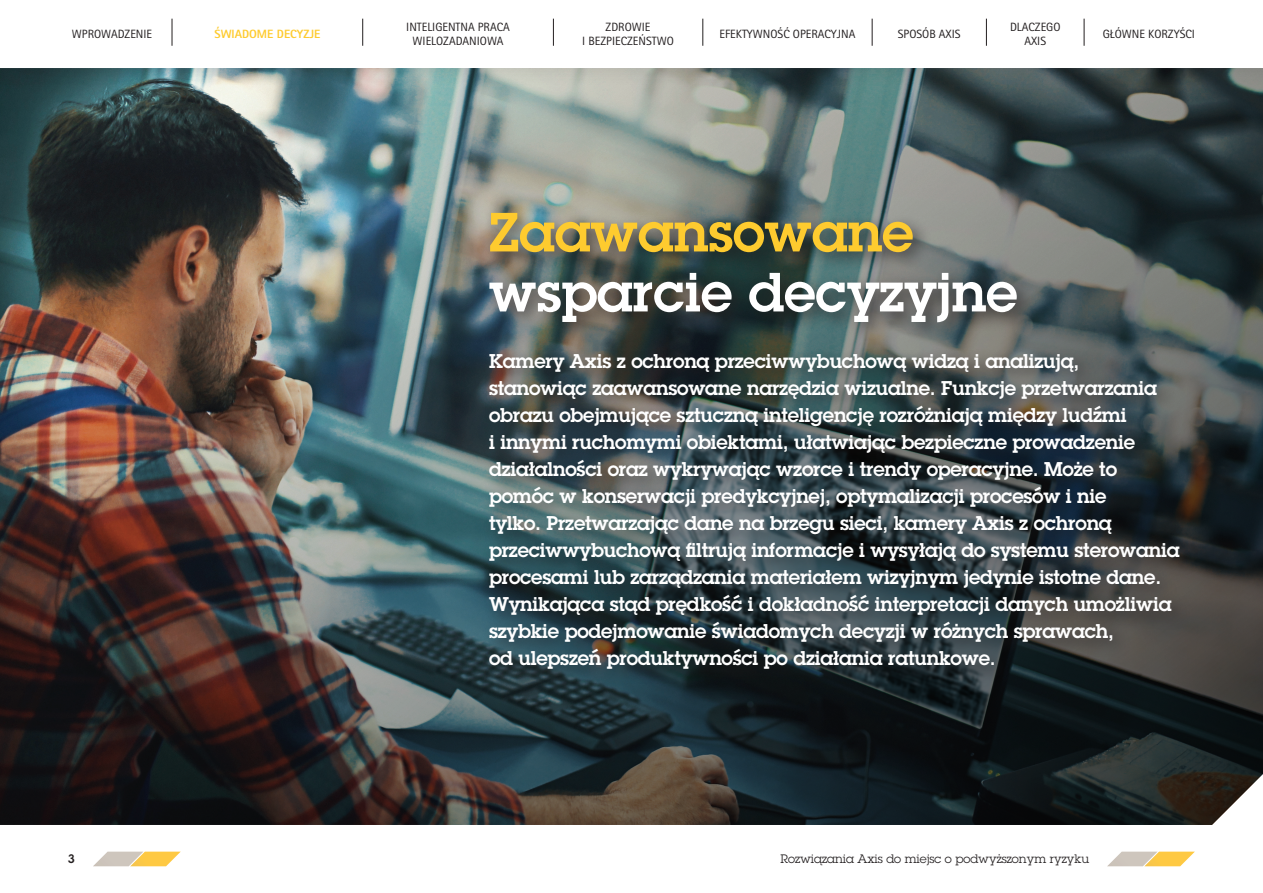
<style>
.page{position:relative;width:1263px;height:893px;background:#fff}
.page>*{position:absolute;margin:0;border:0;box-sizing:border-box;transform-origin:0 0}
.t1{font:600 54px/60px "Lubalin Graph ECG";color:#fff}
.t2{font:600 19.5px/27px "Lubalin Graph ECG";letter-spacing:-.01em;color:#fff}
.t3{font:12px/14.4px "Rotis Sans Serif Pro";color:#231f20;text-align:center}
.t4{font:12px "Lubalin Graph ECG";color:#231f20}
.t5{font:800 12px "Rotis Sans Serif Pro";color:#fecb2f}
.t6{font:600 12px "Lubalin Graph ECG";color:#231f20}
.s1{color:#fecb2f}
</style>
<div class="page">
<img style="left:0;top:90px;width:1263px;height:735px">
<div style="left:0;top:0;width:1263px;height:90px;background:#231f20;opacity:.15"></div>
<div style="left:0;top:0;width:1263px;height:68px;background:#fff"></div>
<svg style="left:93px;top:852px;width:88px;height:14px"></svg>
<svg style="left:1107px;top:852px;width:88px;height:14px"></svg>
<div style="left:482px;top:205px;width:554px;height:137px;background:#231f20;opacity:.75"></div>
<div style="left:482px;top:346px;width:717px;height:342px;background:#231f20;opacity:.75"></div>
<svg style="left:172px;top:19px;width:1px;height:27px"></svg>
<svg style="left:362px;top:19px;width:1px;height:27px"></svg>
<svg style="left:553px;top:19px;width:1px;height:27px"></svg>
<svg style="left:702px;top:19px;width:1px;height:27px"></svg>
<svg style="left:986px;top:19px;width:1px;height:27px"></svg>
<svg style="left:872px;top:19px;width:1px;height:27px"></svg>
<svg style="left:1084px;top:19px;width:1px;height:27px"></svg>
<p class="t3" style="left:72px;top:27px;width:82px">WPROWADZENIE</p>
<p class="t3" style="left:582px;top:20px;width:93px">ZDROWIE<br>I BEZPIECZEŃSTWO</p>
<p class="t3" style="left:719px;top:27px;width:137px">EFEKTYWNOŚĆ OPERACYJNA</p>
<p class="t3" style="left:898px;top:27px;width:64px">SPOSÓB AXIS</p>
<p class="t3" style="left:1010px;top:20px;width:52px">DLACZEGO<br>AXIS</p>
<p class="t3" style="left:1103px;top:27px;width:94px">GŁÓWNE KORZYŚCI</p>
<p class="t5" style="left:214px;top:26px;width:107px">ŚWIADOME DECYZJE</p>
<p class="t3" style="left:406px;top:20px;width:105px">INTELIGENTNA PRACA<br>WIELOZADANIOWA</p>
<p class="t1" style="left:489px;top:203px;width:530px"><span class="s1">Zaawansowane </span>wsparcie decyzyjne</p>
<p class="t2" style="left:489px;top:348px;width:692px">Kamery Axis z ochroną przeciwwybuchową widzą i analizują, stanowiąc zaawansowane narzędzia wizualne. Funkcje przetwarzania obrazu obejmujące sztuczną inteligencję rozróżniają między ludźmi<br>i innymi ruchomymi obiektami, ułatwiając bezpieczne prowadzenie działalności oraz wykrywając wzorce i trendy operacyjne. Może to pomóc w konserwacji predykcyjnej, optymalizacji procesów i nie<br>tylko. Przetwarzając dane na brzegu sieci, kamery Axis z ochroną przeciwwybuchową filtrują informacje i wysyłają do systemu sterowania procesami lub zarządzania materiałem wizyjnym jedynie istotne dane.<br>Wynikająca stąd prędkość i dokładność interpretacji danych umożliwia szybkie podejmowanie świadomych decyzji w różnych sprawach,<br>od ulepszeń produktywności po działania ratunkowe.</p>
<p class="t6" style="left:68px;top:851px;width:8px">3</p>
<p class="t4" style="left:780px;top:851px;width:310px">Rozwiązania Axis do miejsc o podwyższonym ryzyku</p>
</div>
